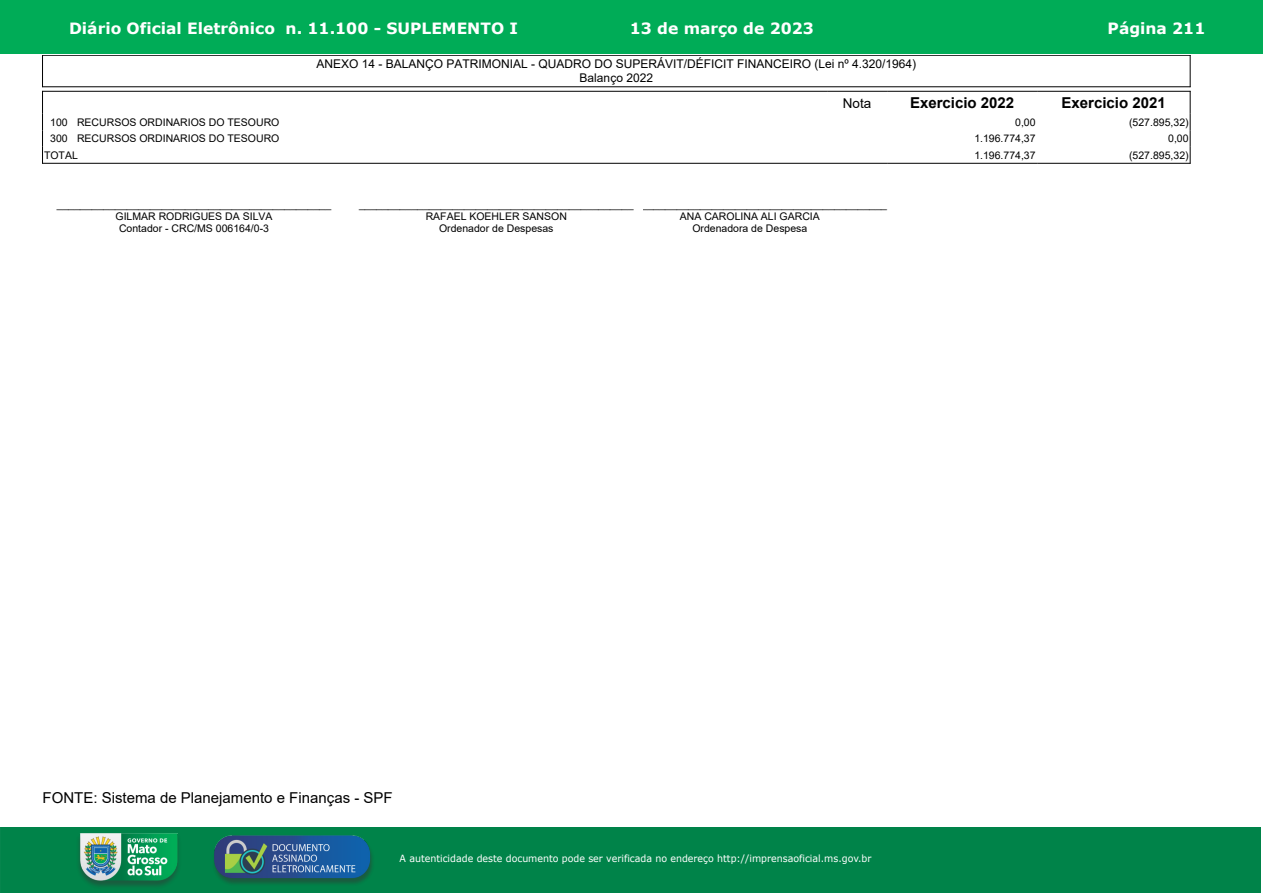
<style>
.page{position:relative;width:1263px;height:893px;background:#fff}
.page>*{position:absolute;margin:0;border:0;box-sizing:border-box;transform-origin:0 0}
.t1{font:700 15.6px "Verdana";color:#fff}
.t2{font:15px "Arial";color:#000}
.t3{font:700 15px "Arial";color:#000}
.t4{font:13.5px "Arial";color:#000}
.t5{font:12px/14px "Arial";color:#000;text-align:center}
.t6{font:10.5px/12.1px "Arial";color:#000;text-align:center}
.t7{font:9.9px "Verdana";color:#fff;scale:.95 1}
</style>
<div class="page">
<div style="left:0;top:0;width:1263px;height:54px;background:#00ac57"></div>
<div style="left:0;top:827px;width:1261px;height:66px;background:#008349"></div>
<img style="left:73px;top:832px;width:112px;height:61px">
<img style="left:210px;top:835px;width:168px;height:54px">
<hr style="left:43px;top:55px;width:1147px;height:1px;background:#000">
<hr style="left:43px;top:55px;width:1px;height:32px;background:#000">
<hr style="left:43px;top:86px;width:1147px;height:1px;background:#000">
<hr style="left:1190px;top:55px;width:1px;height:32px;background:#000">
<hr style="left:827px;top:91px;width:60px;height:1px;background:#000">
<hr style="left:887px;top:91px;width:150px;height:1px;background:#000">
<hr style="left:1037px;top:91px;width:153px;height:1px;background:#000">
<hr style="left:43px;top:91px;width:784px;height:1px;background:#000">
<hr style="left:43px;top:163px;width:844px;height:1px;background:#000">
<hr style="left:887px;top:163px;width:150px;height:1px;background:#000">
<hr style="left:1037px;top:163px;width:153px;height:1px;background:#000">
<svg style="left:1190px;top:91px;width:1px;height:73px"></svg>
<h1 class="t1" style="left:69px;top:17px;width:450px">Diário Oficial Eletrônico n. 11.100 - SUPLEMENTO I</h1>
<h1 class="t1" style="left:630px;top:17px;width:186px">13 de março de 2023</h1>
<h1 class="t1" style="left:1107px;top:17px;width:99px">Página 211</h1>
<p class="t5" style="left:316px;top:57px;width:601px">ANEXO 14 - BALANÇO PATRIMONIAL - QUADRO DO SUPERÁVIT/DÉFICIT FINANCEIRO (Lei nº 4.320/1964)<br>Balanço 2022</p>
<p class="t4" style="left:843px;top:93px;width:30px">Nota</p>
<h2 class="t3" style="left:910px;top:92px;width:106px">Exercicio 2022</h2>
<h2 class="t3" style="left:1061px;top:92px;width:106px">Exercicio 2021</h2>
<p class="t6" style="left:50px;top:116px;width:231px">100 RECURSOS ORDINARIOS DO TESOURO</p>
<p class="t6" style="left:1015px;top:116px;width:22px">0,00</p>
<p class="t6" style="left:1129px;top:116px;width:61px">(527.895,32)</p>
<p class="t6" style="left:50px;top:133px;width:231px">300 RECURSOS ORDINARIOS DO TESOURO</p>
<p class="t6" style="left:974px;top:133px;width:63px">1.196.774,37</p>
<p class="t6" style="left:1168px;top:133px;width:22px">0,00</p>
<p class="t6" style="left:44px;top:149px;width:35px">TOTAL</p>
<p class="t6" style="left:974px;top:149px;width:63px">1.196.774,37</p>
<p class="t6" style="left:1129px;top:149px;width:61px">(527.895,32)</p>
<p class="t6" style="left:57px;top:198px;width:276px">_______________________________________________<br>GILMAR RODRIGUES DA SILVA<br>Contador - CRC/MS 006164/0-3</p>
<p class="t6" style="left:359px;top:198px;width:276px">_______________________________________________<br>RAFAEL KOEHLER SANSON<br>Ordenador de Despesas</p>
<p class="t6" style="left:613px;top:198px;width:276px">_______________________________________________<br>ANA CAROLINA ALI GARCIA<br>Ordenadora de Despesa</p>
<h2 class="t2" style="left:43px;top:788px;width:352px">FONTE: Sistema de Planejamento e Finanças - SPF</h2>
<p class="t7" style="left:400px;top:851px;width:498px">A autenticidade deste documento pode ser verificada no endereço http://imprensaoficial.ms.gov.br</p>
</div>
